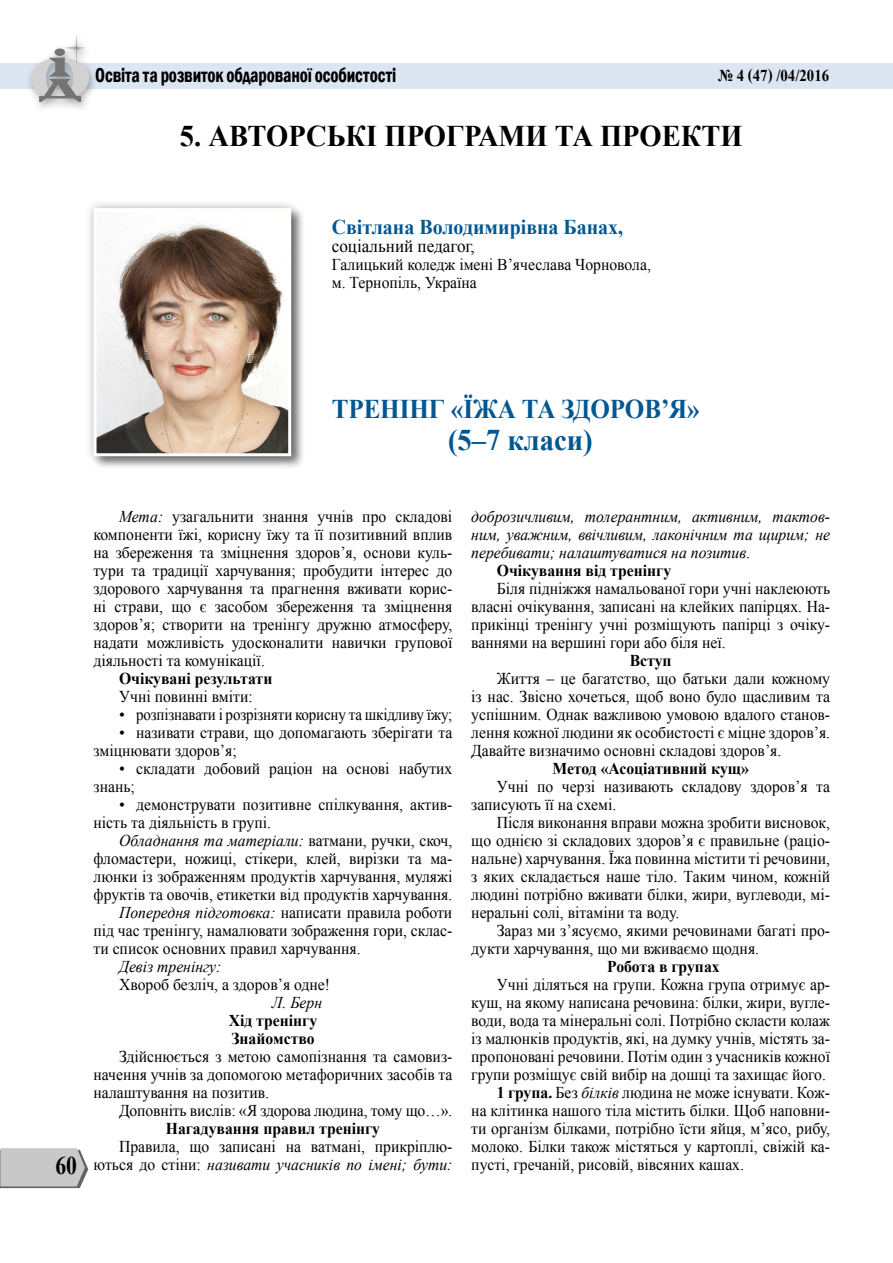
<style>
.page{position:relative;width:893px;height:1263px;background:#fff}
.page>*{position:absolute;margin:0;border:0;box-sizing:border-box;transform-origin:0 0}
.t1{font:700 30px "Times New Roman";color:#000;scale:.95 1}
.t2{font:700 30px "Times New Roman";color:#005791;scale:.95 1}
.t3{font:700 27px "Times New Roman";letter-spacing:-.005em;color:#005791;scale:.93 1}
.t4{font:700 25.5px "Times New Roman";color:#000;scale:.85 1}
.t5{font:700 21px "Times New Roman";color:#005791;scale:.95 1}
.t6{font:600 condensed 20.7px "Franklin Gothic";letter-spacing:-.01em;color:#000;scale:.86 1}
.t7{font:18px "Times New Roman";color:#000;scale:.95 1}
.t8{font:16.5px/18px "Times New Roman";color:#000;text-align:justify;scale:.95 1}
.t9{font:16.5px/18px "Times New Roman";color:#000}
.t10{font:italic 16.5px "Times New Roman";color:#000;scale:.95 1}
.t11{font:700 16.5px/18px "Times New Roman";color:#000;scale:.95 1}
.t12{font:700 16.5px "Times New Roman";color:#000;scale:.9 1}
.s1{font-style:italic}
.s2{font-style:normal}
.s3{font-weight:700}
</style>
<div class="page">
<div style="left:1px;top:63px;width:892px;height:26px;background:#dce6f2"></div>
<svg style="left:0;top:1148px;width:88px;height:40px;background:#c3c3c3"></svg>
<div style="left:25px;top:31px;width:73px;height:82px;background:#000;opacity:.37"></div>
<img style="left:31px;top:32px;width:57px;height:69px">
<div style="left:91px;top:206px;width:214px;height:264px;background:#000;opacity:.5"></div>
<div style="left:84px;top:198px;width:217px;height:268px;background:#000;opacity:.3"></div>
<img style="left:98px;top:213px;width:189px;height:239px">
<div style="left:94px;top:208px;width:197px;height:248px;border:3px solid #fff"></div>
<p class="t6" style="left:95px;top:61px;width:351px">Освіта та розвиток обдарованої особистості</p>
<p class="t12" style="left:718px;top:64px;width:125px">№ 4 (47) /04/2016</p>
<h1 class="t1" style="left:180px;top:115px;width:594px">5. АВТОРСЬКІ ПРОГРАМИ ТА ПРОЕКТИ</h1>
<p class="t5" style="left:332px;top:212px;width:308px">Світлана Володимирівна Банах,</p>
<p class="t7" style="left:332px;top:234px;width:152px">соціальний педагог,</p>
<p class="t8" style="left:332px;top:255px;width:337px">Галицький коледж імені В’ячеслава Чорновола, м. Тернопіль, Україна</p>
<h2 class="t3" style="left:332px;top:390px;width:397px">ТРЕНІНГ «ЇЖА ТА ЗДОРОВ’Я»</h2>
<h1 class="t2" style="left:448px;top:419px;width:154px">(5–7 класи)</h1>
<h3 class="t4" style="left:55px;top:1148px;width:27px">60</h3>
<p class="t8" style="left:94px;top:507px;width:379px;text-indent:26px"><span class="s1">Мета:</span> узагальнити знання учнів про складові компоненти їжі, корисну їжу та її позитивний вплив на збереження та зміцнення здоров’я, основи куль&shy;тури та традиції харчування; пробудити інтерес до здорового харчування та прагнення вживати корис&shy;ні страви, що є засобом збереження та зміцнення здоров’я; створити на тренінгу дружню атмосферу, надати можливість удосконалити навички групової діяльності та комунікації.</p>
<p class="t11" style="left:119px;top:669px;width:163px">Очікувані результати</p>
<p class="t8" style="left:119px;top:687px;width:142px">Учні повинні вміти:</p>
<p class="t9" style="left:119px;top:705px;width:335px">• розпізнавати і розрізняти корисну та шкідливу їжу;</p>
<p class="t9" style="left:94px;top:723px;width:360px;text-indent:26px">• називати страви, що допомагають зберігати та зміцнювати здоров’я;</p>
<p class="t9" style="left:94px;top:759px;width:360px;text-indent:26px">• складати добовий раціон на основі набутих знань;</p>
<p class="t9" style="left:94px;top:795px;width:360px;text-indent:26px">• демонструвати позитивне спілкування, актив&shy;ність та діяльність в групі.</p>
<p class="t10" style="left:119px;top:829px;width:352px">Обладнання та матеріали: <span class="s2">ватмани, ручки, скоч,</span></p>
<p class="t8" style="left:94px;top:849px;width:379px">фломастери, ножиці, стікери, клей, вирізки та ма-</p>
<p class="t8" style="left:94px;top:867px;width:379px">люнки із зображенням продуктів харчування, муляжі</p>
<p class="t8" style="left:94px;top:885px;width:379px">фруктів та овочів, етикетки від продуктів харчування.</p>
<p class="t8" style="left:119px;top:903px;width:352px"><span class="s1">Попередня підготовка:</span> написати правила роботи</p>
<p class="t8" style="left:94px;top:921px;width:379px">під час тренінгу, намалювати зображення гори, склас-</p>
<p class="t8" style="left:94px;top:939px;width:283px">ти список основних правил харчування.</p>
<p class="t10" style="left:119px;top:955px;width:109px">Девіз тренінгу:</p>
<p class="t8" style="left:119px;top:975px;width:224px">Хвороб безліч, а здоров’я одне!</p>
<p class="t10" style="left:272px;top:991px;width:54px">Л. Берн</p>
<p class="t11" style="left:229px;top:1011px;width:95px">Хід тренінгу<br>Знайомство</p>
<p class="t8" style="left:94px;top:1047px;width:379px;text-indent:26px">Здійснюється з метою самопізнання та самовиз&shy;начення учнів за допомогою метафоричних засобів та налаштування на позитив.</p>
<p class="t8" style="left:119px;top:1101px;width:352px">Доповніть вислів: «Я здорова людина, тому що…».</p>
<p class="t11" style="left:166px;top:1119px;width:227px">Нагадування правил тренінгу</p>
<p class="t8" style="left:94px;top:1137px;width:379px;text-align:right">Правила, що записані на ватмані, прикріплю&shy;ються до стіни: <span class="s1">називати учасників по імені; бути:</span></p>
<p class="t10" style="left:471px;top:505px;width:379px">доброзичливим, толерантним, активним, тактов-</p>
<p class="t10" style="left:471px;top:523px;width:379px">ним, уважним, ввічливим, лаконічним та щирим; не</p>
<p class="t10" style="left:471px;top:541px;width:295px">перебивати; налаштуватися на позитив<span class="s2">.</span></p>
<p class="t11" style="left:497px;top:561px;width:185px">Очікування від тренінгу</p>
<p class="t8" style="left:471px;top:579px;width:379px;text-indent:26px">Біля підніжжя намальованої гори учні наклеюють власні очікування, записані на клейких папірцях. На&shy;прикінці тренінгу учні розміщують папірці з очіку&shy;ваннями на вершині гори або біля неї.</p>
<p class="t11" style="left:630px;top:651px;width:45px">Вступ</p>
<p class="t8" style="left:471px;top:669px;width:379px;text-indent:26px">Життя – це багатство, що батьки дали кожному із нас. Звісно хочеться, щоб воно було щасливим та успішним. Однак важливою умовою вдалого станов&shy;лення кожної людини як особистості є міцне здоров’я.<br>Давайте визначимо основні складові здоров’я.</p>
<p class="t11" style="left:552px;top:759px;width:208px">Метод «Асоціативний кущ»</p>
<p class="t8" style="left:471px;top:777px;width:379px;text-indent:26px">Учні по черзі називають складову здоров’я та записують її на схемі.</p>
<p class="t8" style="left:471px;top:813px;width:379px;text-indent:26px">Після виконання вправи можна зробити висновок, що однією зі складових здоров’я є правильне (раціо&shy;нальне) харчування. Їжа повинна містити ті речовини, з яких складається наше тіло. Таким чином, кожній людині потрібно вживати білки, жири, вуглеводи, мі&shy;неральні солі, вітаміни та воду.</p>
<p class="t8" style="left:471px;top:921px;width:379px;text-indent:26px">Зараз ми з’ясуємо, якими речовинами багаті про&shy;дукти харчування, що ми вживаємо щодня.</p>
<p class="t11" style="left:607px;top:957px;width:120px">Робота в групах</p>
<p class="t8" style="left:497px;top:975px;width:352px">Учні діляться на групи. Кожна група отримує ар-</p>
<p class="t8" style="left:471px;top:993px;width:379px">куш, на якому написана речовина: білки, жири, вугле-</p>
<p class="t8" style="left:471px;top:1011px;width:379px">води, вода та мінеральні солі. Потрібно скласти колаж</p>
<p class="t8" style="left:471px;top:1029px;width:379px">із малюнків продуктів, які, на думку учнів, містять за-</p>
<p class="t8" style="left:471px;top:1047px;width:379px">пропоновані речовини. Потім один з учасників кожної</p>
<p class="t8" style="left:471px;top:1065px;width:375px">групи розміщує свій вибір на дошці та захищає його.</p>
<p class="t8" style="left:497px;top:1083px;width:352px"><span class="s3">1 група.</span> Без <span class="s1">білків</span> людина не може існувати. Кож-</p>
<p class="t8" style="left:471px;top:1101px;width:379px">на клітинка нашого тіла містить білки. Щоб наповни-</p>
<p class="t8" style="left:471px;top:1119px;width:379px">ти організм білками, потрібно їсти яйця, м’ясо, рибу,</p>
<p class="t8" style="left:471px;top:1137px;width:379px">молоко. Білки також містяться у картоплі, свіжій ка-</p>
<p class="t8" style="left:471px;top:1155px;width:289px">пусті, гречаній, рисовій, вівсяних кашах.</p>
</div>
